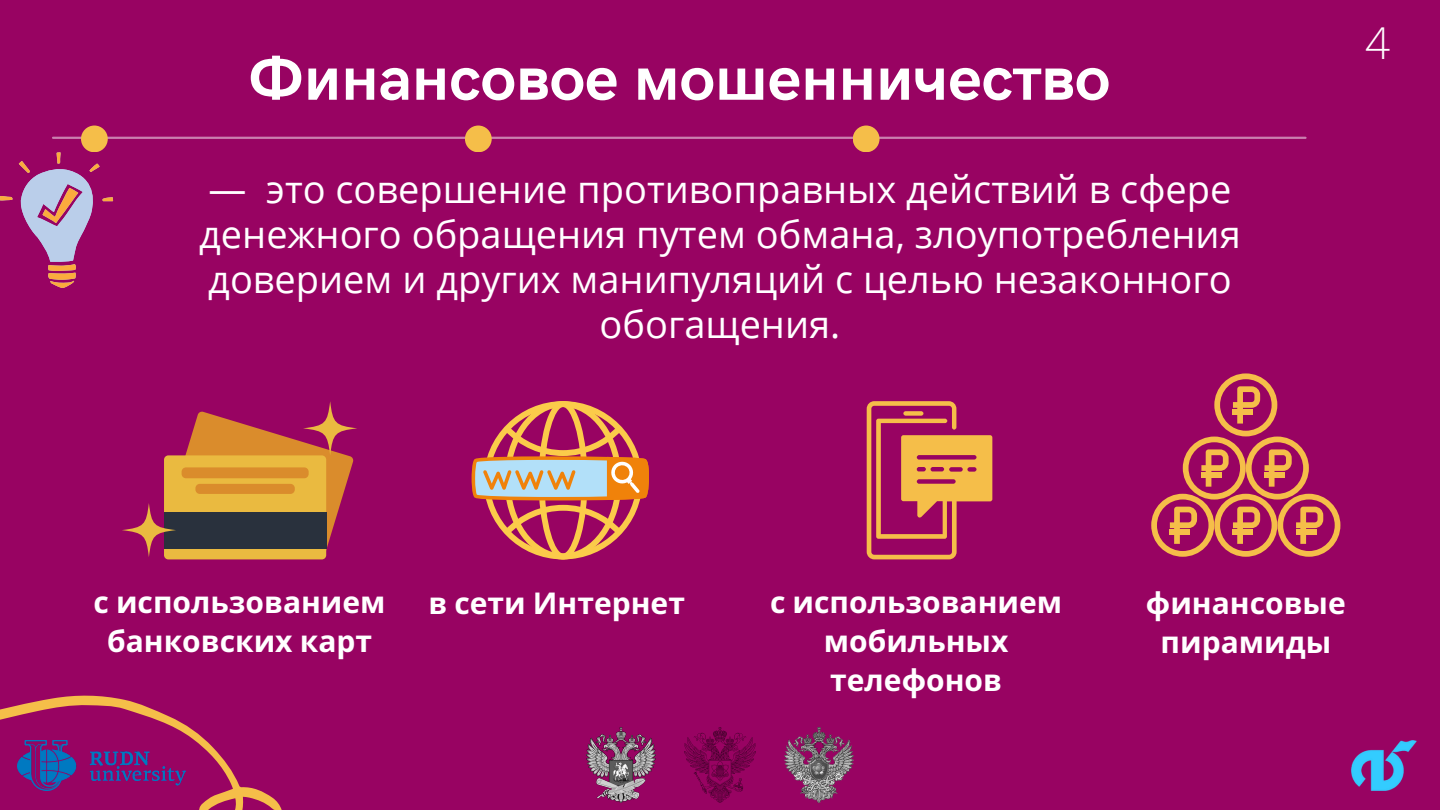
<style>
.page{position:relative;width:1440px;height:810px;background:#980362}
.page>*{position:absolute;margin:0;border:0;box-sizing:border-box;transform-origin:0 0}
.t1{font:700 64px "HK Grotesk";color:#fff}
.t2{font:300 44px "Open Sans";color:#fff}
.t3{font:38px/45px "Open Sans";color:#fff;text-align:center}
.t4{font:700 30px/39px "Noto Sans";color:#fff;text-align:center}
</style>
<div class="page">
<hr style="left:53px;top:137px;width:1253px;height:2px;background:#fff">
<svg style="left:0;top:695px;width:282px;height:115px"></svg>
<div style="left:81px;top:126px;width:27px;height:26px;background:#f5be49;border-radius:50%"></div>
<div style="left:465px;top:126px;width:27px;height:26px;background:#f5be49;border-radius:50%"></div>
<div style="left:853px;top:126px;width:27px;height:26px;background:#f5be49;border-radius:50%"></div>
<img style="left:18px;top:740px;width:168px;height:51px">
<svg style="left:472px;top:401px;width:177px;height:158px"></svg>
<svg style="left:867px;top:401px;width:125px;height:158px"></svg>
<svg style="left:1151px;top:373px;width:189px;height:184px"></svg>
<div style="left:1170px;top:530px;width:20px;height:5px;background:#f5be49"></div>
<svg style="left:185px;top:411px;width:169px;height:145px"></svg>
<div style="left:164px;top:455px;width:162px;height:104px;background:#eaba40;border-radius:4px"></div>
<div style="left:164px;top:512px;width:162px;height:36px;background:#29313d"></div>
<div style="left:182px;top:467px;width:127px;height:11px;background:#da8c2c;border-radius:4px"></div>
<div style="left:195px;top:484px;width:100px;height:10px;background:#da8c2c;border-radius:4px"></div>
<svg style="left:303px;top:401px;width:54px;height:54px"></svg>
<svg style="left:122px;top:503px;width:54px;height:54px"></svg>
<svg style="left:0;top:152px;width:113px;height:136px"></svg>
<img style="left:586px;top:728px;width:69px;height:75px">
<img style="left:684px;top:728px;width:72px;height:75px">
<img style="left:785px;top:728px;width:68px;height:75px">
<img style="left:1352px;top:740px;width:64px;height:51px">
<h1 class="t1" style="left:248px;top:42px;width:863px">Финансовое мошенничество</h1>
<p class="t3" style="left:199px;top:166px;width:1043px">— это совершение противоправных действий в сфере денежного обращения путем обмана, злоупотребления доверием и других манипуляций с целью незаконного обогащения.</p>
<p class="t2" style="left:1365px;top:12px;width:27px">4</p>
<p class="t4" style="left:93px;top:582px;width:294px">с использованием банковских карт</p>
<p class="t4" style="left:428px;top:583px;width:258px">в сети Интернет</p>
<p class="t4" style="left:770px;top:582px;width:294px">с использованием мобильных телефонов</p>
<p class="t4" style="left:1146px;top:583px;width:201px">финансовые пирамиды</p>
</div>
